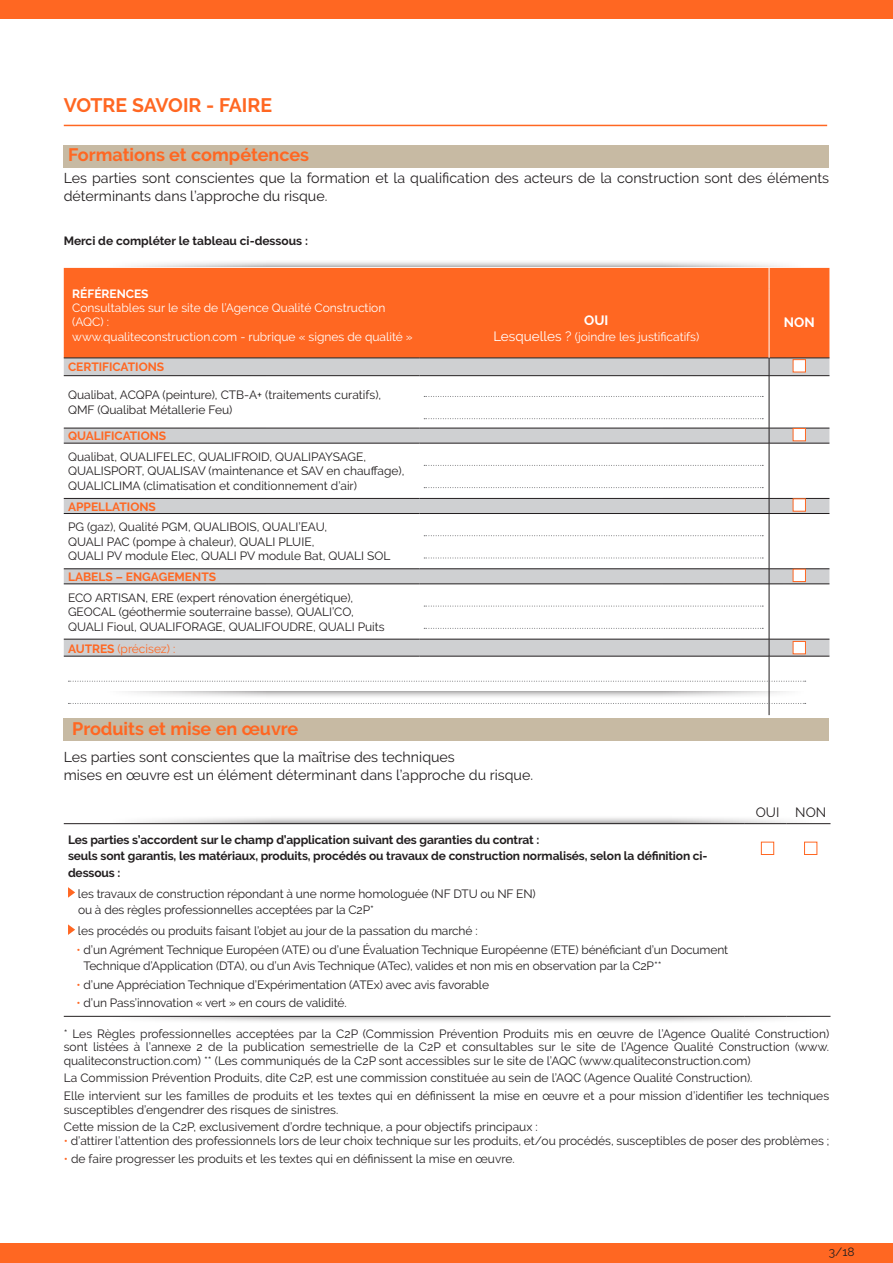
<style>
.page{position:relative;width:893px;height:1263px;background:#fff}
.page>*{position:absolute;margin:0;border:0;box-sizing:border-box;transform-origin:0 0}
.t1{font:700 19.5px "Raleway";color:#ff6722}
.t2{font:700 18px "Raleway";color:#ff6722}
.t3{font:14.25px/18px "Raleway";color:#231f20}
.t4{font:700 13.5px "Raleway";color:#fff}
.t5{font:13.5px "Raleway";color:#231f20}
.t6{font:12px/14.4px "Raleway";color:#231f20}
.t7{font:700 12px/16.5px "Raleway";letter-spacing:-.01em;color:#231f20}
.t8{font:12px/14.4px "Raleway";color:#fff}
.t9{font:700 12px "Raleway";color:#ff6722}
.t10{font:12px "Raleway";color:#ff6722}
.t11{font:700 12px "Raleway";color:#fff}
.s1{font-weight:700}
.s2{font-size:13.5px}
.s3{color:#ff6722}
</style>
<div class="page">
<div style="left:0;top:0;width:893px;height:19px;background:#ff6722"></div>
<div style="left:0;top:1243px;width:893px;height:20px;background:#ff6722"></div>
<div style="left:64px;top:719px;width:765px;height:22px;background:#c7baa3"></div>
<div style="left:64px;top:146px;width:765px;height:22px;background:#c7baa3"></div>
<div style="left:56px;top:816px;width:791px;height:208px;background:#231f20;opacity:.75"></div>
<div style="left:64px;top:824px;width:774px;height:192px;background:#fff"></div>
<hr style="left:769px;top:656px;width:1px;height:59px;background:#231f20">
<svg style="left:68px;top:703px;width:738px;height:1px"></svg>
<hr style="left:64px;top:125px;width:763px;height:1px;background:#ff6722">
<hr style="left:64px;top:823px;width:680px;height:1px;background:#231f20">
<hr style="left:744px;top:823px;width:43px;height:1px;background:#231f20">
<hr style="left:787px;top:823px;width:43px;height:1px;background:#231f20">
<hr style="left:64px;top:1016px;width:680px;height:1px;background:#231f20">
<hr style="left:744px;top:1016px;width:43px;height:1px;background:#231f20">
<hr style="left:787px;top:1016px;width:43px;height:1px;background:#231f20">
<svg style="left:68px;top:887px;width:7px;height:11px"></svg>
<svg style="left:68px;top:924px;width:7px;height:11px"></svg>
<div style="left:761px;top:842px;width:13px;height:13px;background:#fff;border:1px solid #ff6722"></div>
<div style="left:804px;top:842px;width:13px;height:13px;background:#fff;border:1px solid #ff6722"></div>
<div style="left:53px;top:260px;width:782px;height:439px;background:#231f20;opacity:.75"></div>
<svg style="left:62px;top:268px;width:765px;height:423px"></svg>
<p class="t1" style="left:64px;top:94px;width:210px">VOTRE SAVOIR - FAIRE</p>
<p class="t2" style="left:68px;top:144px;width:243px">Formations et compétences</p>
<p class="t3" style="left:64px;top:169px;width:767px">Les parties sont conscientes que la formation et la qualification des acteurs de la construction sont des éléments déterminants dans l’approche du risque.</p>
<p class="t7" style="left:64px;top:233px;width:246px">Merci de compléter le tableau ci-dessous :</p>
<p class="t11" style="left:72px;top:286px;width:78px">RÉFÉRENCES</p>
<p class="t8" style="left:72px;top:300px;width:342px">Consultables sur le site de l’Agence Qualité Construction (AQC) :<br>www.qualiteconstruction.com - rubrique « signes de qualité »</p>
<p class="t9" style="left:68px;top:360px;width:98px">CERTIFICATIONS</p>
<p class="t6" style="left:68px;top:388px;width:315px">Qualibat, ACQPA (peinture), CTB-A+ (traitements curatifs),<br>QMF (Qualibat Métallerie Feu)</p>
<p class="t9" style="left:68px;top:429px;width:100px">QUALIFICATIONS</p>
<p class="t6" style="left:68px;top:450px;width:338px">Qualibat, QUALIFELEC, QUALIFROID, QUALIPAYSAGE,<br>QUALISPORT, QUALISAV (maintenance et SAV en chauffage),<br>QUALICLIMA (climatisation et conditionnement d’air)</p>
<p class="t9" style="left:68px;top:500px;width:89px">APPELLATIONS</p>
<p class="t6" style="left:68px;top:520px;width:324px">PG (gaz), Qualité PGM, QUALIBOIS, QUALI’EAU,<br>QUALI PAC (pompe à chaleur), QUALI PLUIE,<br>QUALI PV module Elec, QUALI PV module Bat, QUALI SOL</p>
<p class="t9" style="left:68px;top:570px;width:150px">LABELS – ENGAGEMENTS</p>
<p class="t6" style="left:68px;top:590px;width:318px">ECO ARTISAN, ERE (expert rénovation énergétique),<br>GEOCAL (géothermie souterraine basse), QUALI’CO,<br>QUALI Fioul, QUALIFORAGE, QUALIFOUDRE, QUALI Puits</p>
<p class="t10" style="left:68px;top:642px;width:109px"><span class="s1">AUTRES</span> (précisez) :</p>
<p class="t4" style="left:584px;top:312px;width:26px">OUI</p>
<p class="t8" style="left:493px;top:329px;width:207px"><span class="s2">Lesquelles ?</span> (joindre les justificatifs)</p>
<p class="t2" style="left:72px;top:718px;width:227px">Produits et mise en œuvre</p>
<p class="t3" style="left:64px;top:747px;width:471px">Les parties sont conscientes que la maîtrise des techniques<br>mises en œuvre est un élément déterminant dans l’approche du risque.</p>
<p class="t7" style="left:68px;top:831px;width:641px">Les parties s’accordent sur le champ d’application suivant des garanties du contrat :<br>seuls sont garantis, les matériaux, produits, procédés ou travaux de construction normalisés, selon la définition ci&shy;dessous :</p>
<p class="t6" style="left:78px;top:885px;width:459px;line-height:16.5px">les travaux de construction répondant à une norme homologuée (NF DTU ou NF EN) ou à des règles professionnelles acceptées par la C2P*</p>
<p class="t6" style="left:78px;top:923px;width:401px">les procédés ou produits faisant l’objet au jour de la passation du marché :</p>
<p class="t6" style="left:84px;top:941px;width:646px;line-height:16.5px;text-indent:-7px"><span class="s3">•</span> d’un Agrément Technique Européen (ATE) ou d’une Évaluation Technique Européenne (ETE) bénéficiant d’un Document<br>Technique d’Application (DTA), ou d’un Avis Technique (ATec), valides et non mis en observation par la C2P**</p>
<p class="t6" style="left:77px;top:977px;width:414px"><span class="s3">•</span> d’une Appréciation Technique d’Expérimentation (ATEx) avec avis favorable</p>
<p class="t6" style="left:77px;top:996px;width:272px"><span class="s3">•</span> d’un Pass’innovation « vert » en cours de validité.</p>
<p class="t4" style="left:784px;top:315px;width:32px">NON</p>
<p class="t5" style="left:756px;top:804px;width:25px">OUI</p>
<p class="t5" style="left:795px;top:804px;width:32px">NON</p>
<p class="t6" style="left:64px;top:1026px;width:767px;line-height:13.5px;text-align:justify">* Les Règles professionnelles acceptées par la C2P (Commission Prévention Produits mis en œuvre de l’Agence Qualité Construction) sont listées à l’annexe 2 de la publication semestrielle de la C2P et consultables sur le site de l’Agence Qualité Construction (www. qualiteconstruction.com) ** (Les communiqués de la C2P sont accessibles sur le site de l’AQC (www.qualiteconstruction.com)</p>
<p class="t6" style="left:64px;top:1071px;width:690px">La Commission Prévention Produits, dite C2P, est une commission constituée au sein de l’AQC (Agence Qualité Construction).</p>
<p class="t6" style="left:64px;top:1089px;width:767px;line-height:13.5px">Elle intervient sur les familles de produits et les textes qui en définissent la mise en œuvre et a pour mission d’identifier les techniques susceptibles d’engendrer des risques de sinistres.</p>
<p class="t6" style="left:64px;top:1120px;width:475px">Cette mission de la C2P, exclusivement d’ordre technique, a pour objectifs principaux :</p>
<p class="t6" style="left:64px;top:1133px;width:767px"><span class="s3">•</span> d’attirer l’attention des professionnels lors de leur choix technique sur les produits, et/ou procédés, susceptibles de poser des problèmes ;</p>
<p class="t6" style="left:64px;top:1151px;width:452px"><span class="s3">•</span> de faire progresser les produits et les textes qui en définissent la mise en œuvre.</p>
<p class="t6" style="left:829px;top:1245px;width:27px">3/18</p>
</div>
